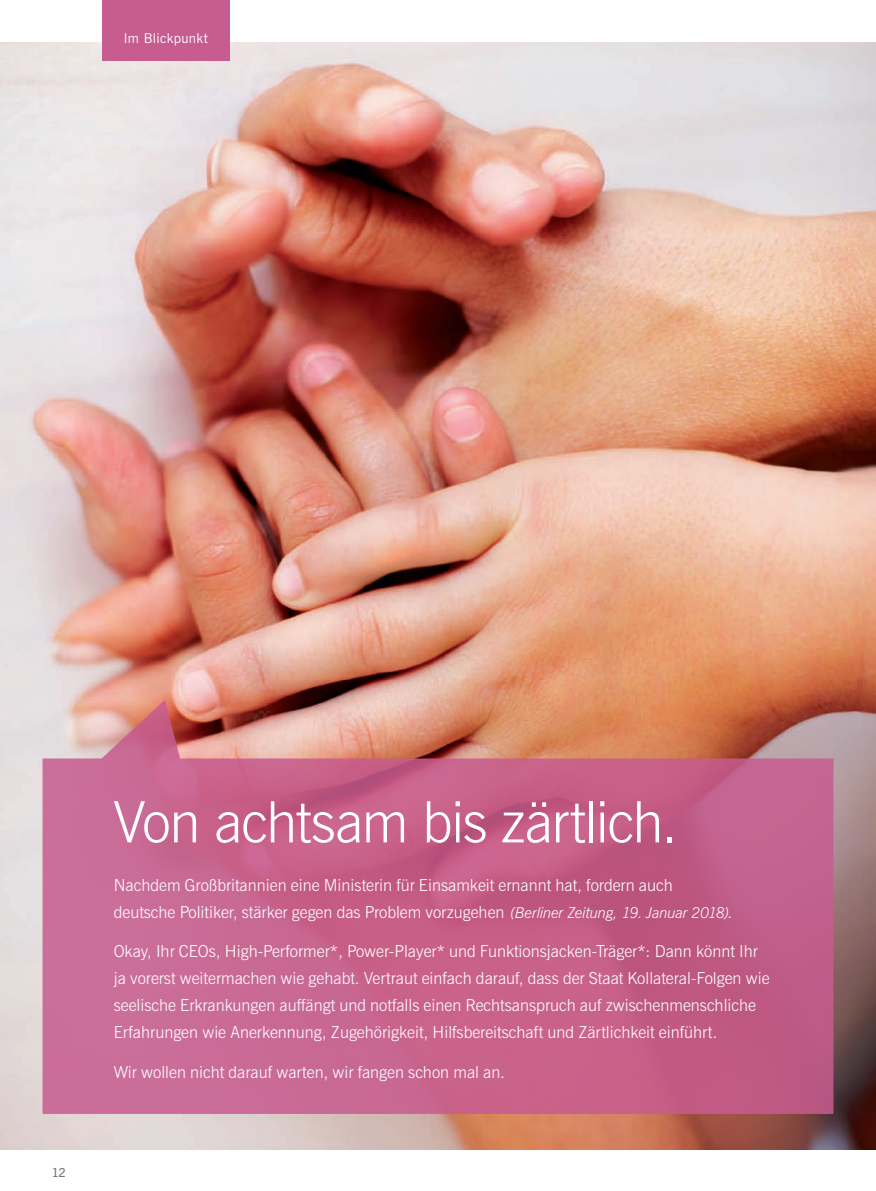
<style>
.page{position:relative;width:876px;height:1191px;background:#fff}
.page>*{position:absolute;margin:0;border:0;box-sizing:border-box;transform-origin:0 0}
.t1{font:300 57px "News Gothic BT";letter-spacing:-.025em;color:#fff}
.t2{font:300 16.5px/27px "News Gothic BT";color:#fff}
.t3{font:13.5px "News Gothic BT";letter-spacing:.025em;color:#fff}
.t4{font:600 12.3px "News Gothic BT";color:#76787b}
.s1{font-style:italic;font-size:15px}
.s2{font-style:italic}
</style>
<div class="page">
<img style="left:0;top:43px;width:876px;height:1107px">
<svg style="left:43px;top:700px;width:790px;height:414px"></svg>
<div style="left:102px;top:0;width:128px;height:61px;background:#c75c8f"></div>
<p class="t3" style="left:124px;top:30px;width:86px">Im Blickpunkt</p>
<p class="t4" style="left:51px;top:1165px;width:16px">12</p>
<h1 class="t1" style="left:114px;top:787px;width:566px">Von achtsam bis zärtlich.</h1>
<p class="t2" style="left:114px;top:871px;width:621px">Nachdem Großbritannien eine Ministerin für Einsamkeit ernannt hat, fordern auch deutsche Politiker, stärker gegen das Problem vorzugehen <span class="s1">(Berliner Zeitung, 19. Januar 2018)</span><span class="s2">.</span></p>
<p class="t2" style="left:114px;top:938px;width:657px">Okay, Ihr CEOs, High-Performer*, Power-Player* und Funktionsjacken-Träger*: Dann könnt Ihr ja vorerst weitermachen wie gehabt. Vertraut einfach darauf, dass der Staat Kollateral-Folgen wie seelische Erkrankungen auffängt und notfalls einen Rechtsanspruch auf zwischenmenschliche Erfahrungen wie Anerkennung, Zugehörigkeit, Hilfsbereitschaft und Zärtlichkeit einführt.</p>
<p class="t2" style="left:114px;top:1058px;width:393px">Wir wollen nicht darauf warten, wir fangen schon mal an.</p>
</div>
